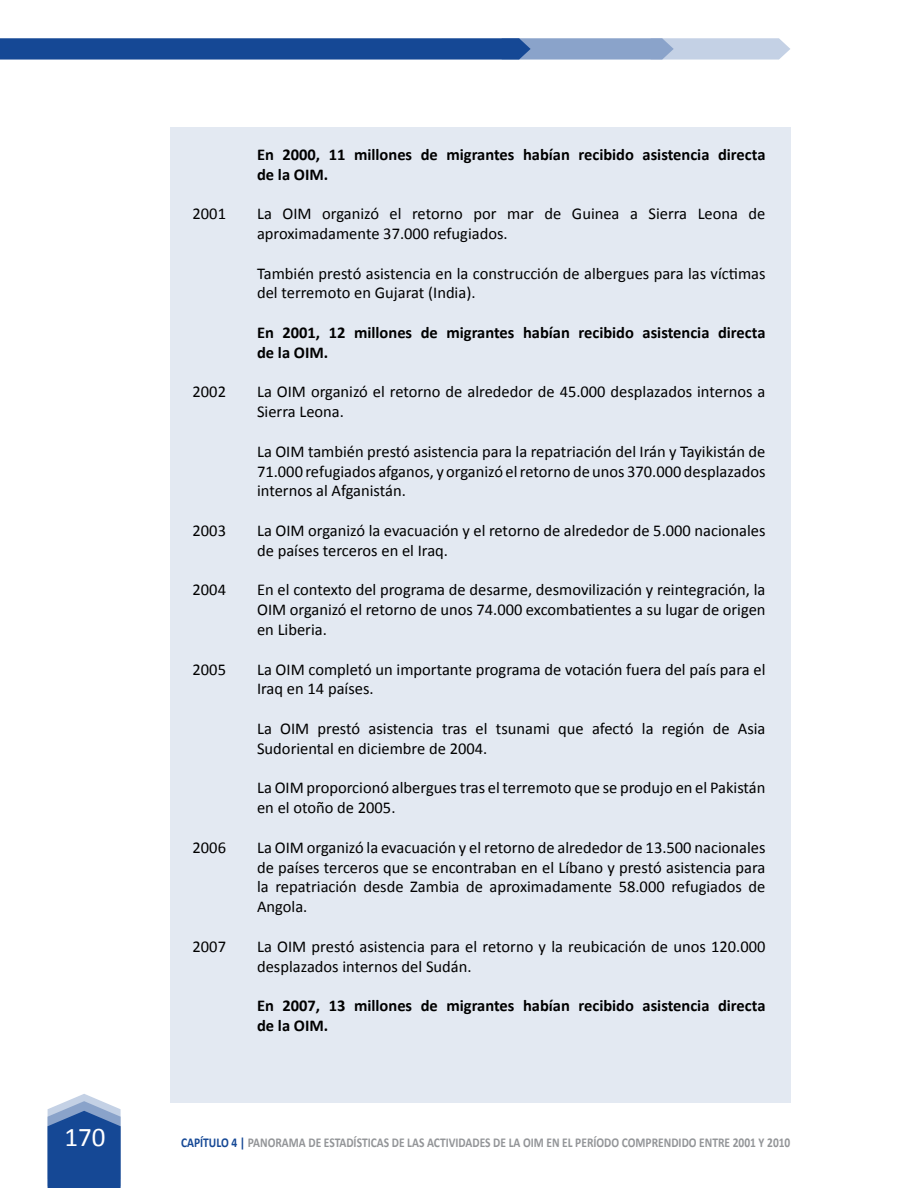
<style>
.page{position:relative;width:918px;height:1188px;background:#fff}
.page>*{position:absolute;margin:0;border:0;box-sizing:border-box;transform-origin:0 0}
.t1{font:27px "Calibri";color:#fff}
.t2{font:16.5px/19.8px "Calibri";color:#000}
.t3{font:700 16.5px/19.8px "Calibri";color:#000}
.t4{font:700 13.5px "Calibri";color:#939598;scale:.85 1}
.s1{color:#154895}
</style>
<div class="page">
<svg style="left:0;top:38px;width:790px;height:22px;background:#4b72ad"></svg>
<svg style="left:48px;top:1094px;width:73px;height:94px;background:#426ba9"></svg>
<div style="left:170px;top:128px;width:620px;height:975px;background:#e3e9f2"></div>
<p class="t3" style="left:257px;top:144px;width:510px">En 2000, 11 millones de migrantes habían recibido asistencia directa de la OIM.</p>
<p class="t2" style="left:193px;top:203px;width:35px">2001</p>
<p class="t2" style="left:257px;top:203px;width:510px">La OIM organizó el retorno por mar de Guinea a Sierra Leona de aproximadamente 37.000 refugiados.</p>
<p class="t2" style="left:257px;top:262px;width:510px">También prestó asistencia en la construcción de albergues para las víctimas del terremoto en Gujarat (India).</p>
<p class="t3" style="left:257px;top:322px;width:510px">En 2001, 12 millones de migrantes habían recibido asistencia directa de la OIM.</p>
<p class="t2" style="left:193px;top:381px;width:35px">2002</p>
<p class="t2" style="left:257px;top:381px;width:510px">La OIM organizó el retorno de alrededor de 45.000 desplazados internos a<br>Sierra Leona.</p>
<p class="t2" style="left:257px;top:441px;width:510px;text-align:justify">La OIM también prestó asistencia para la repatriación del Irán y Tayikistán de 71.000 refugiados afganos, y organizó el retorno de unos 370.000 desplazados internos al Afganistán.</p>
<p class="t2" style="left:193px;top:520px;width:35px">2003</p>
<p class="t2" style="left:257px;top:520px;width:510px">La OIM organizó la evacuación y el retorno de alrededor de 5.000 nacionales de países terceros en el Iraq.</p>
<p class="t2" style="left:193px;top:579px;width:35px">2004</p>
<p class="t2" style="left:257px;top:579px;width:510px;text-align:justify">En el contexto del programa de desarme, desmovilización y reintegración, la OIM organizó el retorno de unos 74.000 excombatientes a su lugar de origen en Liberia.</p>
<p class="t2" style="left:193px;top:658px;width:35px">2005</p>
<p class="t2" style="left:257px;top:658px;width:510px">La OIM completó un importante programa de votación fuera del país para el<br>Iraq en 14 países.</p>
<p class="t2" style="left:257px;top:718px;width:510px">La OIM prestó asistencia tras el tsunami que afectó la región de Asia<br>Sudoriental en diciembre de 2004.</p>
<p class="t2" style="left:257px;top:777px;width:510px">La OIM proporcionó albergues tras el terremoto que se produjo en el Pakistán en el otoño de 2005.</p>
<p class="t2" style="left:193px;top:837px;width:35px">2006</p>
<p class="t2" style="left:257px;top:837px;width:510px;text-align:justify">La OIM organizó la evacuación y el retorno de alrededor de 13.500 nacionales de países terceros que se encontraban en el Líbano y prestó asistencia para la repatriación desde Zambia de aproximadamente 58.000 refugiados de Angola.</p>
<p class="t2" style="left:193px;top:936px;width:35px">2007</p>
<p class="t2" style="left:257px;top:936px;width:510px">La OIM prestó asistencia para el retorno y la reubicación de unos 120.000 desplazados internos del Sudán.</p>
<p class="t3" style="left:257px;top:995px;width:510px">En 2007, 13 millones de migrantes habían recibido asistencia directa de la OIM.</p>
<h1 class="t1" style="left:65px;top:1121px;width:43px">170</h1>
<p class="t4" style="left:181px;top:1134px;width:718px"><span class="s1">CAPÍTULO 4 |</span> PANORAMA DE ESTADÍSTICAS DE LAS ACTIVIDADES DE LA OIM EN EL PERÍODO COMPRENDIDO ENTRE 2001 Y 2010</p>
</div>
